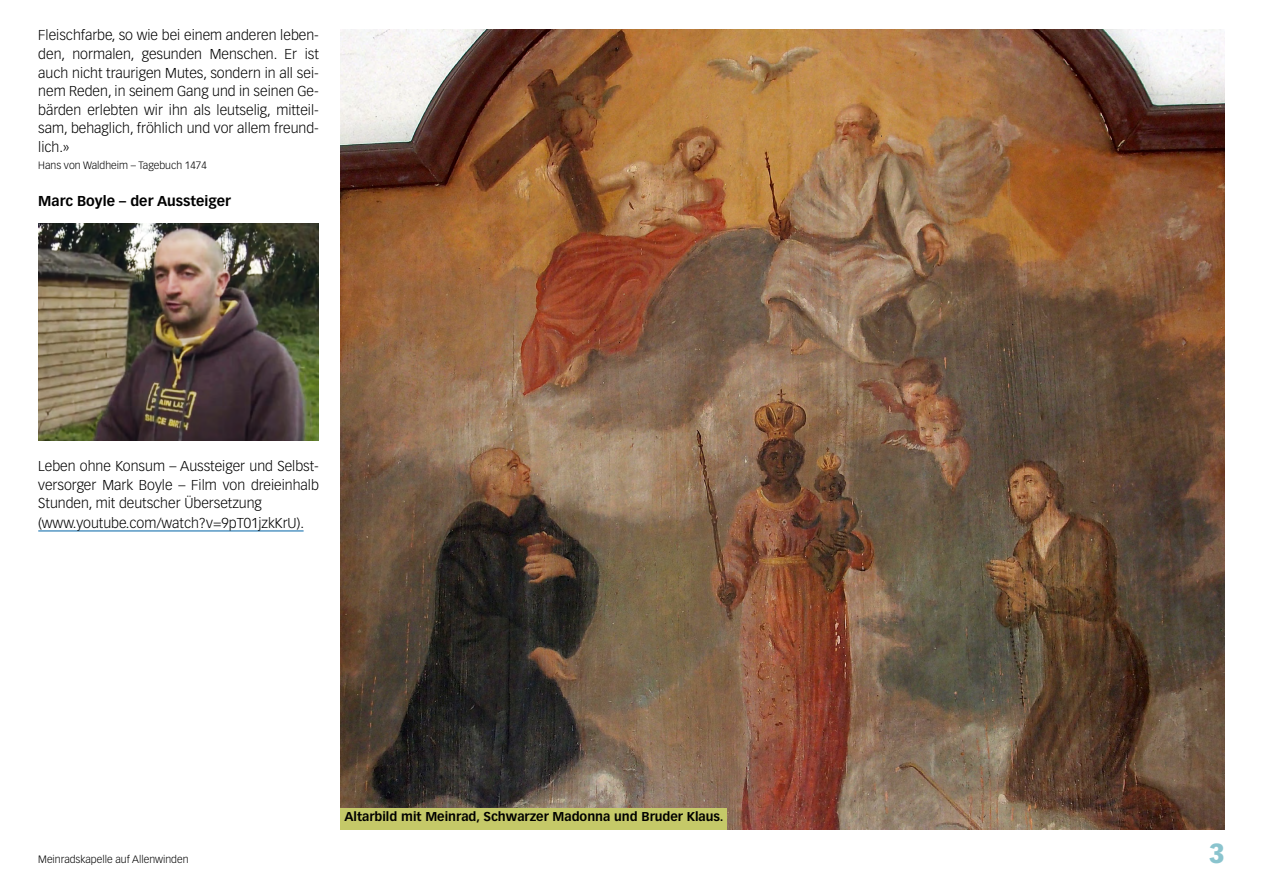
<style>
.page{position:relative;width:1263px;height:893px;background:#fff}
.page>*{position:absolute;margin:0;border:0;box-sizing:border-box;transform-origin:0 0}
.t1{font:900 27px "Vectora LH";color:#8ac4ce}
.t2{font:300 14.1px/18.6px "Vectora LH";color:#000;text-align:justify}
.t3{font:700 14.1px "Vectora LH";color:#000}
.t4{font:700 12.6px "Vectora LH";color:#000}
.t5{font:300 10.5px "Vectora LH";color:#000}
</style>
<div class="page">
<img style="left:340px;top:30px;width:885px;height:799px">
<div style="left:340px;top:808px;width:387px;height:21px;background:#c5c968"></div>
<hr style="left:38px;top:531px;width:266px;height:1px;background:#0064a7">
<img style="left:38px;top:223px;width:281px;height:217px">
<p class="t2" style="left:38px;top:26px;width:282px">Fleischfarbe, so wie bei einem anderen leben&shy;den, normalen, gesunden Menschen. Er ist auch nicht traurigen Mutes, sondern in all sei&shy;nem Reden, in seinem Gang und in seinen Ge&shy;bärden erlebten wir ihn als leutselig, mitteil&shy;sam, behaglich, fröhlich und vor allem freund&shy;lich.»</p>
<p class="t5" style="left:38px;top:159px;width:170px">Hans von Waldheim – Tagebuch 1474</p>
<p class="t3" style="left:38px;top:192px;width:194px">Marc Boyle – der Aussteiger</p>
<p class="t2" style="left:38px;top:457px;width:282px;text-align:left">Leben ohne Konsum – Aussteiger und Selbst&shy;versorger Mark Boyle – Film von dreieinhalb Stunden, mit deutscher Übersetzung (www.youtube.com/watch?v=9pT01jzkKrU).</p>
<p class="t4" style="left:344px;top:809px;width:380px">Altarbild mit Meinrad, Schwarzer Madonna und Bruder Klaus.</p>
<p class="t5" style="left:38px;top:853px;width:152px">Meinradskapelle auf Allenwinden</p>
<h1 class="t1" style="left:1209px;top:837px;width:17px">3</h1>
</div>
